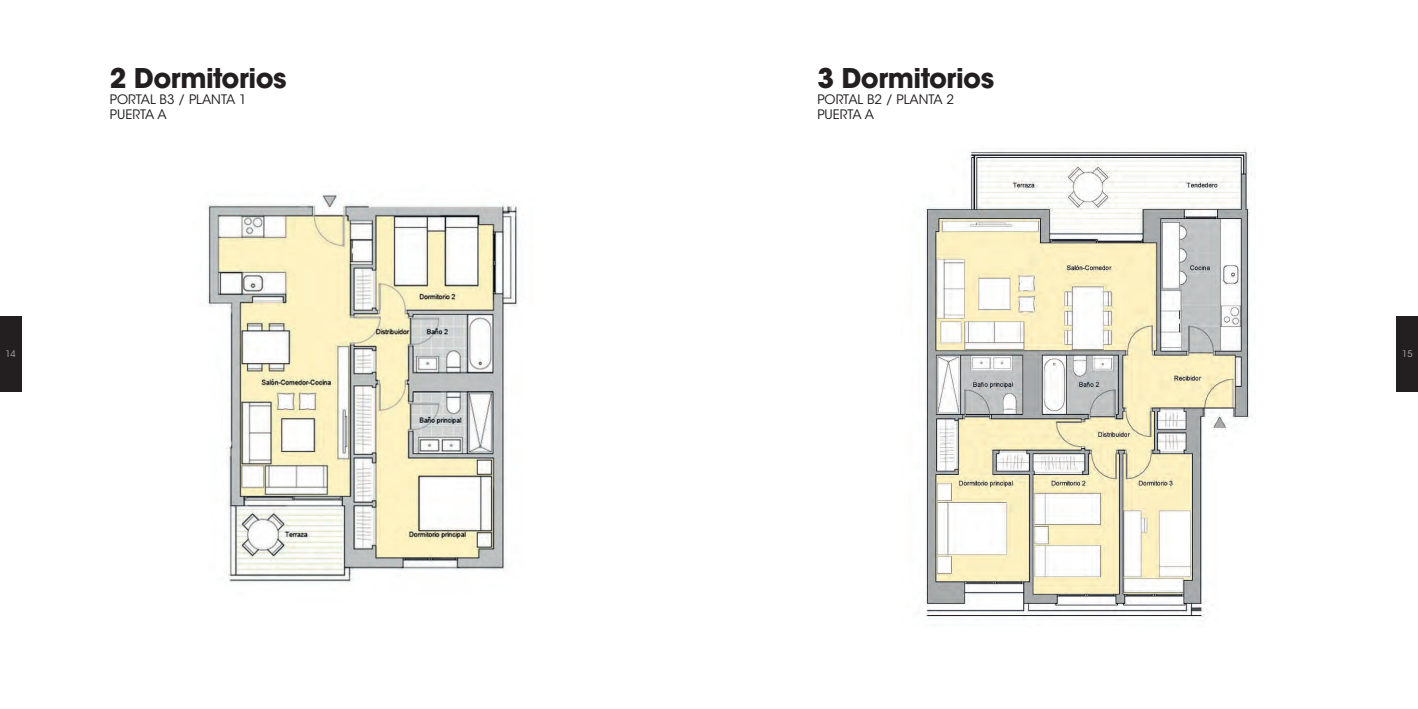
<style>
.page{position:relative;width:1418px;height:709px;background:#fff}
.page>*{position:absolute;margin:0;border:0;box-sizing:border-box;transform-origin:0 0}
.t1{font:700 27px "ITC Avant Garde Std";letter-spacing:-.02em;color:#231f20}
.t2{font:13px/15.6px "ITC Avant Garde Std";color:#231f20}
.t3{font:9px "ITC Avant Garde Std";color:#a8a9ad}
</style>
<div class="page">
<div style="left:0;top:317px;width:21px;height:75px;background:#231f20"></div>
<div style="left:1396px;top:317px;width:21px;height:75px;background:#231f20"></div>
<img style="left:207px;top:194px;width:312px;height:390px">
<img style="left:924px;top:148px;width:328px;height:472px">
<h1 class="t1" style="left:110px;top:61px;width:178px">2 Dormitorios</h1>
<p class="t2" style="left:110px;top:91px;width:138px">PORTAL B3 / PLANTA 1<br>PUERTA A</p>
<h1 class="t1" style="left:817px;top:61px;width:178px">3 Dormitorios</h1>
<p class="t2" style="left:817px;top:91px;width:138px">PORTAL B2 / PLANTA 2<br>PUERTA A</p>
<p class="t3" style="left:5px;top:348px;width:12px">14</p>
<p class="t3" style="left:1402px;top:348px;width:12px">15</p>
</div>
